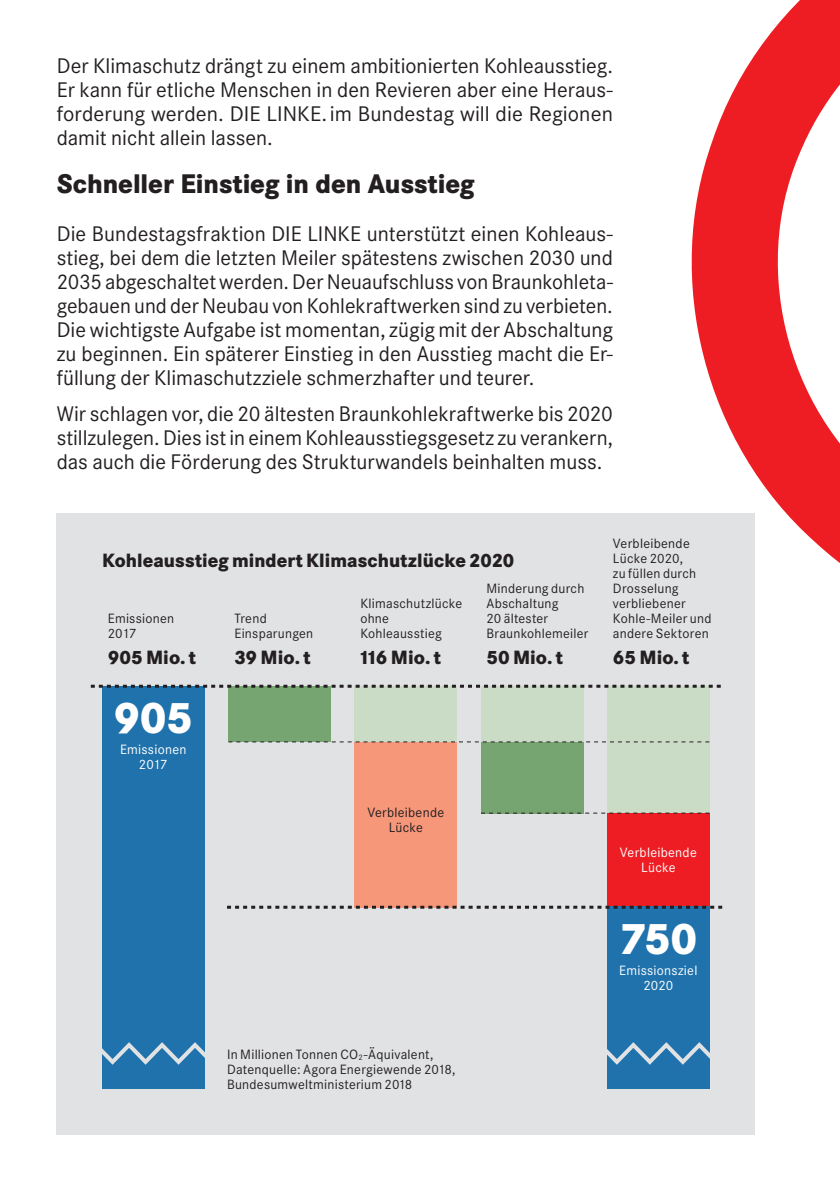
<style>
.page{position:relative;width:840px;height:1191px;background:#fff}
.page>*{position:absolute;margin:0;border:0;box-sizing:border-box;transform-origin:0 0}
.t1{font:800 46px "Corporate S";letter-spacing:-.015em;color:#fff;scale:.95 1}
.t2{font:800 28px "Corporate S";color:#231f20;scale:.93 1}
.t3{font:22px/24px "Corporate S";color:#231f20;text-align:justify}
.t4{font:800 20px "Corporate S";letter-spacing:.005em;color:#231f20;scale:.93 1}
.t5{font:800 20px "Corporate S";letter-spacing:.005em;color:#231f20;scale:.95 1}
.t6{font:14px/15px "Corporate S";letter-spacing:.02em;color:#231f20}
.t7{font:14px/15px "Corporate S";letter-spacing:.02em;color:#fff;text-align:center}
.s1{font-size:8.2px}
</style>
<div class="page">
<div style="left:57px;top:513px;width:697px;height:621px;background:#e1e2e4"></div>
<div style="left:607px;top:686px;width:102px;height:127px;background:#cadbc6"></div>
<svg style="left:691px;top:0;width:148px;height:667px"></svg>
<div style="left:102px;top:686px;width:102px;height:403px;background:#2072ac"></div>
<div style="left:228px;top:686px;width:102px;height:56px;background:#77a571"></div>
<div style="left:354px;top:742px;width:102px;height:165px;background:#f6977a"></div>
<div style="left:480px;top:742px;width:103px;height:71px;background:#77a571"></div>
<div style="left:607px;top:813px;width:102px;height:94px;background:#ee1d23"></div>
<div style="left:607px;top:906px;width:102px;height:183px;background:#2072ac"></div>
<svg style="left:102px;top:1039px;width:103px;height:28px"></svg>
<svg style="left:607px;top:1039px;width:103px;height:28px"></svg>
<div style="left:480px;top:686px;width:103px;height:56px;background:#cadbc6"></div>
<div style="left:354px;top:686px;width:102px;height:56px;background:#cadbc6"></div>
<svg style="left:228px;top:741px;width:481px;height:1px"></svg>
<svg style="left:91px;top:684px;width:629px;height:3px"></svg>
<svg style="left:480px;top:812px;width:229px;height:1px"></svg>
<svg style="left:227px;top:905px;width:494px;height:3px"></svg>
<p class="t3" style="left:57px;top:54px;width:557px">Der Klimaschutz drängt zu einem ambitionierten Kohleausstieg.<br>Er kann für etliche Menschen in den Revieren aber eine Heraus&shy;forderung werden. DIE LINKE. im Bundestag will die Regionen damit nicht allein lassen.</p>
<p class="t2" style="left:57px;top:167px;width:450px">Schneller Einstieg in den Ausstieg</p>
<p class="t3" style="left:57px;top:222px;width:557px">Die Bundestagsfraktion DIE LINKE unterstützt einen Kohleaus&shy;stieg, bei dem die letzten Meiler spätestens zwischen 2030 und 2035 abgeschaltet werden. Der Neuaufschluss von Braunkohleta&shy;gebauen und der Neubau von Kohlekraftwerken sind zu verbieten.<br>Die wichtigste Aufgabe ist momentan, zügig mit der Abschaltung zu beginnen. Ein späterer Einstieg in den Ausstieg macht die Er&shy;füllung der Klimaschutzziele schmerzhafter und teurer.</p>
<p class="t3" style="left:57px;top:402px;width:557px">Wir schlagen vor, die 20 ältesten Braunkohlekraftwerke bis 2020 stillzulegen. Dies ist in einem Kohleausstiegsgesetz zu verankern, das auch die Förderung des Strukturwandels beinhalten muss.</p>
<p class="t4" style="left:102px;top:548px;width:444px">Kohleausstieg mindert Klimaschutzlücke 2020</p>
<p class="t6" style="left:108px;top:611px;width:68px">Emissionen<br>2017</p>
<p class="t5" style="left:108px;top:645px;width:94px">905 Mio. t</p>
<h1 class="t1" style="left:113px;top:690px;width:85px">905</h1>
<p class="t7" style="left:120px;top:741px;width:68px">Emissionen<br>2017</p>
<p class="t6" style="left:234px;top:611px;width:80px">Trend<br>Einsparungen</p>
<p class="t5" style="left:234px;top:645px;width:82px">39 Mio. t</p>
<p class="t6" style="left:360px;top:596px;width:103px">Klimaschutzlücke ohne<br>Kohleausstieg</p>
<p class="t5" style="left:358px;top:645px;width:88px">116 Mio. t</p>
<p class="t6" style="left:486px;top:581px;width:104px">Minderung durch<br>Abschaltung<br>20 ältester<br>Braunkohlemeiler</p>
<p class="t5" style="left:486px;top:645px;width:82px">50 Mio. t</p>
<p class="t6" style="left:367px;top:805px;width:78px;text-align:center">Verbleibende<br>Lücke</p>
<p class="t6" style="left:227px;top:1046px;width:230px">In Millionen Tonnen CO<span class="s1">2</span>-Äquivalent,<br>Datenquelle: Agora Energiewende 2018,<br>Bundesumweltministerium 2018</p>
<p class="t6" style="left:612px;top:536px;width:100px">Verbleibende<br>Lücke 2020,<br>zu füllen durch<br>Drosselung verbliebener<br>Kohle-Meiler und andere Sektoren</p>
<p class="t5" style="left:612px;top:645px;width:82px">65 Mio. t</p>
<p class="t7" style="left:619px;top:845px;width:78px">Verbleibende<br>Lücke</p>
<h1 class="t1" style="left:619px;top:911px;width:83px">750</h1>
<p class="t7" style="left:619px;top:963px;width:80px">Emissionsziel<br>2020</p>
</div>
